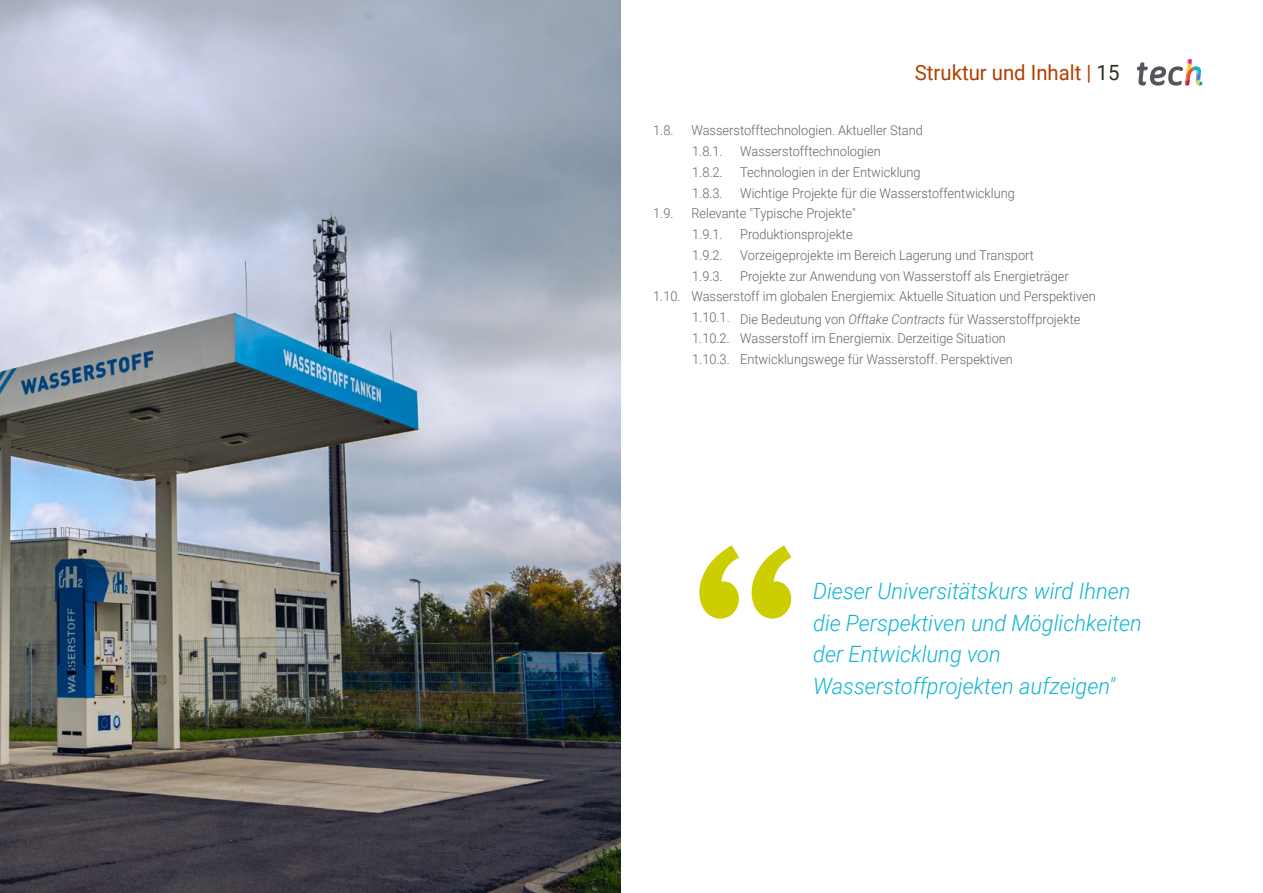
<style>
.page{position:relative;width:1263px;height:893px;background:#fff}
.page>*{position:absolute;margin:0;border:0;box-sizing:border-box;transform-origin:0 0}
.t1{font:italic 300 22.5px/31.5px "Roboto";color:#0fb6cf}
.t2{font:21px "Roboto";color:#ae4000}
.t3{font:300 13.5px/20.7px "Roboto";color:#61646a;scale:.95 1}
.s1{color:#312e20}
.s2{font-style:italic}
</style>
<div class="page">
<svg style="left:1137px;top:59px;width:65px;height:27px"></svg>
<svg style="left:699px;top:545px;width:92px;height:74px"></svg>
<img style="left:0;top:0;width:621px;height:893px">
<h2 class="t2" style="left:915px;top:57px;width:206px">Struktur und Inhalt | <span class="s1">15</span></h2>
<p class="t3" style="left:653px;top:120px;width:23px">1.8.</p>
<p class="t3" style="left:691px;top:120px;width:245px">Wasserstofftechnologien. Aktueller Stand<br>1.8.1.</p>
<p class="t3" style="left:740px;top:141px;width:149px">Wasserstofftechnologien</p>
<p class="t3" style="left:692px;top:161px;width:34px">1.8.2.</p>
<p class="t3" style="left:740px;top:161px;width:192px">Technologien in der Entwicklung</p>
<p class="t3" style="left:692px;top:182px;width:34px">1.8.3.</p>
<p class="t3" style="left:740px;top:182px;width:291px">Wichtige Projekte für die Wasserstoffentwicklung</p>
<p class="t3" style="left:653px;top:203px;width:23px">1.9.</p>
<p class="t3" style="left:691px;top:203px;width:174px">Relevante "Typische Projekte"<br>1.9.1.</p>
<p class="t3" style="left:740px;top:224px;width:120px">Produktionsprojekte</p>
<p class="t3" style="left:692px;top:244px;width:34px">1.9.2.</p>
<p class="t3" style="left:740px;top:244px;width:311px">Vorzeigeprojekte im Bereich Lagerung und Transport</p>
<p class="t3" style="left:692px;top:265px;width:34px">1.9.3.</p>
<p class="t3" style="left:653px;top:265px;width:467px;text-indent:87px">Projekte zur Anwendung von Wasserstoff als Energieträger<br>1.10. Wasserstoff im globalen Energiemix: Aktuelle Situation und Perspektiven</p>
<p class="t3" style="left:692px;top:310px;width:410px;line-height:18.5px">1.10.1. Die Bedeutung von <span class="s2">Offtake Contracts</span> für Wasserstoffprojekte<br>1.10.2. Wasserstoff im Energiemix. Derzeitige Situation</p>
<p class="t3" style="left:692px;top:348px;width:339px">1.10.3. Entwicklungswege für Wasserstoff. Perspektiven</p>
<h1 class="t1" style="left:813px;top:575px;width:330px">Dieser Universitätskurs wird Ihnen die Perspektiven und Möglichkeiten der Entwicklung von<br>Wasserstoffprojekten aufzeigen"</h1>
</div>
